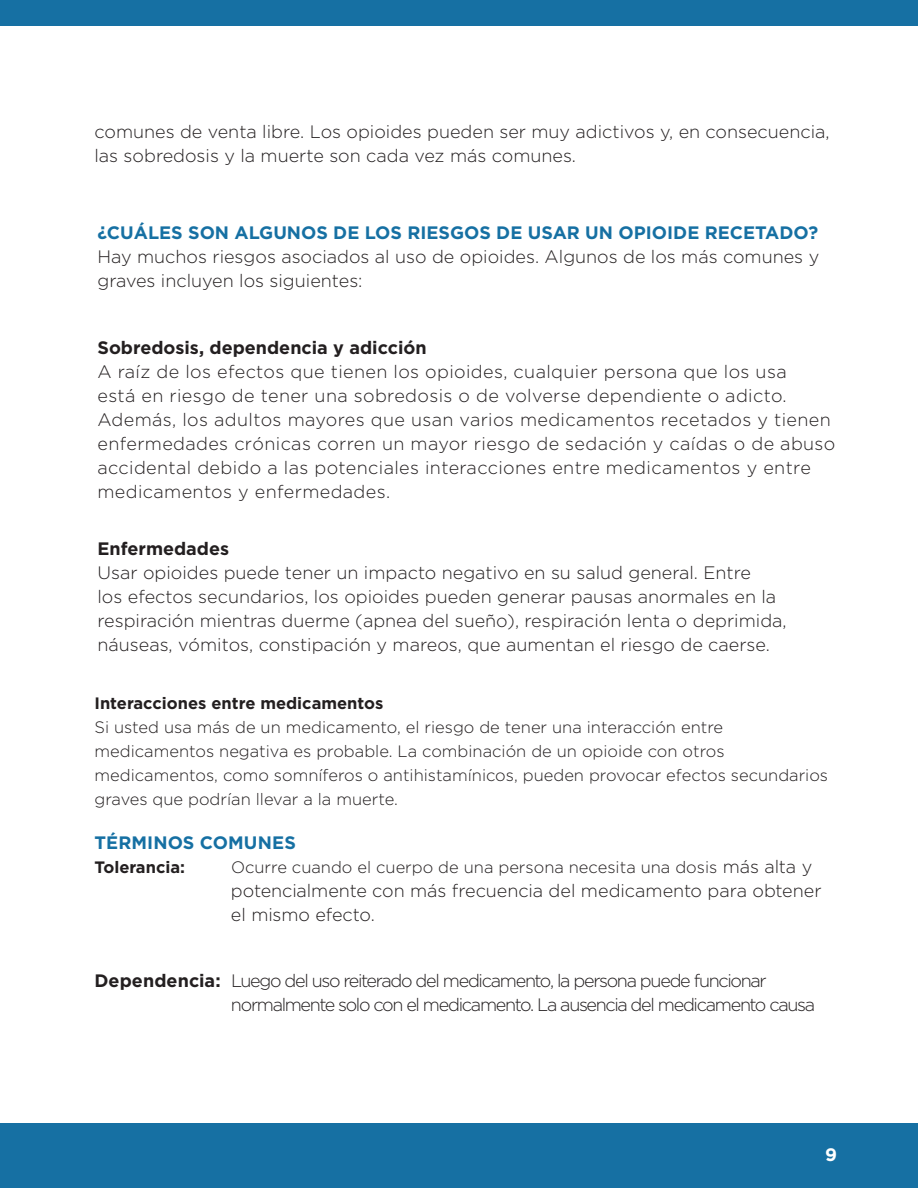
<style>
.page{position:relative;width:918px;height:1188px;background:#fff}
.page>*{position:absolute;margin:0;border:0;box-sizing:border-box;transform-origin:0 0}
.Bullets{font:300 18px/24px "Gotham";color:#231f20}
.Bullets-2{font:300 18px/24px "Gotham";letter-spacing:.02em;color:#231f20}
.Bullets-3{font:300 18px/24px "Gotham";letter-spacing:-.07em;color:#231f20}
.Bullets-4{font:700 18px "Gotham";letter-spacing:.005em;color:#1670a3}
.t1{font:700 18px "Gotham";color:#fff}
.Bullets-5{font:300 16.5px/24px "Gotham";color:#231f20}
.Bullets-6{font:700 16.5px "Gotham";color:#231f20}
.s1{font-weight:700;color:#1670a3}
.s2{font-weight:700}
.s3{font-size:18px}
</style>
<div class="page">
<div style="left:0;top:0;width:918px;height:26px;background:#1670a3"></div>
<div style="left:0;top:1123px;width:918px;height:65px;background:#1670a3"></div>
<p class="Bullets" style="left:94px;top:119px;width:737px">comunes de venta libre. Los opioides pueden ser muy adictivos y, en consecuencia, las sobredosis y la muerte son cada vez más comunes.</p>
<p class="Bullets" style="left:98px;top:220px;width:723px;text-align:justify"><span class="s1">¿CUÁLES SON ALGUNOS DE LOS RIESGOS DE USAR UN OPIOIDE RECETADO?<br></span>Hay muchos riesgos asociados al uso de opioides. Algunos de los más comunes y graves incluyen los siguientes:</p>
<p class="Bullets-2" style="left:98px;top:335px;width:739px"><span class="s2">Sobredosis, dependencia y adicción<br></span>A raíz de los efectos que tienen los opioides, cualquier persona que los usa<br>está en riesgo de tener una sobredosis o de volverse dependiente o adicto.<br>Además, los adultos mayores que usan varios medicamentos recetados y tienen enfermedades crónicas corren un mayor riesgo de sedación y caídas o de abuso accidental debido a las potenciales interacciones entre medicamentos y entre medicamentos y enfermedades.</p>
<p class="Bullets" style="left:98px;top:537px;width:691px"><span class="s2">Enfermedades<br></span>Usar opioides puede tener un impacto negativo en su salud general. Entre<br>los efectos secundarios, los opioides pueden generar pausas anormales en la respiración mientras duerme (apnea del sueño), respiración lenta o deprimida, náuseas, vómitos, constipación y mareos, que aumentan el riesgo de caerse.</p>
<p class="Bullets-5" style="left:94px;top:691px;width:735px"><span class="s2">Interacciones entre medicamentos<br></span>Si usted usa más de un medicamento, el riesgo de tener una interacción entre medicamentos negativa es probable. La combinación de un opioide con otros medicamentos, como somníferos o antihistamínicos, pueden provocar efectos secundarios graves que podrían llevar a la muerte.</p>
<p class="Bullets-4" style="left:94px;top:832px;width:203px">TÉRMINOS COMUNES</p>
<p class="Bullets-6" style="left:94px;top:857px;width:92px">Tolerancia:</p>
<p class="Bullets-5" style="left:231px;top:855px;width:583px">Ocurre cuando el cuerpo de una persona necesita una dosis <span class="s3">más alta y</span></p>
<p class="Bullets" style="left:231px;top:878px;width:592px">potencialmente con más frecuencia del medicamento para obtener el mismo efecto.</p>
<p class="Bullets-3" style="left:231px;top:968px;width:586px;text-indent:-136px"><span class="s2">Dependencia:</span> Luego del uso reiterado del medicamento, la persona puede funcionar normalmente solo con el medicamento. La ausencia del medicamento causa</p>
<p class="t1" style="left:825px;top:1144px;width:13px">9</p>
</div>
